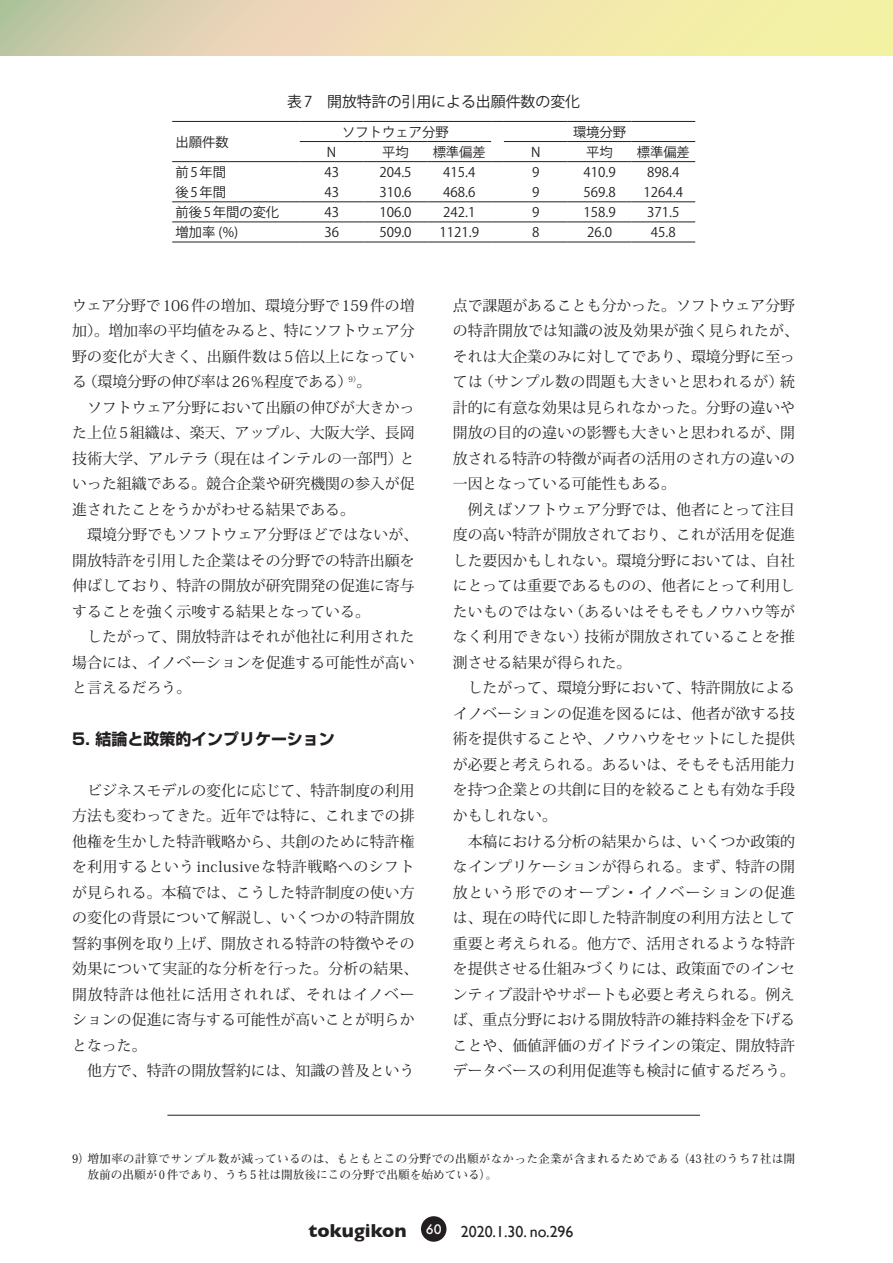
<style>
.page{position:relative;width:893px;height:1263px;background:#fff}
.page>*{position:absolute;margin:0;border:0;box-sizing:border-box;transform-origin:0 0}
.t1{font:15.9px "Gill Sans";color:#231f20}
.t2{font:700 15.9px "Shin Go Pro";color:#231f20}
.t3{font:14.85px/25.5px "Koz Min Pro";color:#231f20}
.t4{font:14.85px "Koz Go Pro";color:#231f20}
.t5{font:13.35px "Koz Go Pro";color:#231f20}
.t6{font:700 11.7px/15.9px "Futo Min A101 Pro";letter-spacing:.015em;color:#231f20}
.s1{font-weight:700;font-size:19.2px}
</style>
<div class="page">
<div style="left:421px;top:1216px;width:25px;height:26px;background:#231f20;border-radius:50%"></div>
<svg style="left:0;top:0;width:892px;height:55px;background:#e8deae"></svg>
<hr style="left:167px;top:1115px;width:533px;height:1px;background:#231f20">
<hr style="left:172px;top:121px;width:128px;height:1px;background:#231f20">
<hr style="left:300px;top:121px;width:64px;height:1px;background:#231f20">
<hr style="left:364px;top:121px;width:63px;height:1px;background:#231f20">
<hr style="left:427px;top:121px;width:64px;height:1px;background:#231f20">
<svg style="left:491px;top:121px;width:13px;height:1px"></svg>
<hr style="left:504px;top:121px;width:64px;height:1px;background:#231f20">
<hr style="left:568px;top:121px;width:63px;height:1px;background:#231f20">
<hr style="left:631px;top:121px;width:64px;height:1px;background:#231f20">
<hr style="left:300px;top:141px;width:64px;height:1px;background:#231f20">
<hr style="left:364px;top:141px;width:63px;height:1px;background:#231f20">
<hr style="left:427px;top:141px;width:64px;height:1px;background:#231f20">
<hr style="left:504px;top:141px;width:64px;height:1px;background:#231f20">
<hr style="left:568px;top:141px;width:63px;height:1px;background:#231f20">
<hr style="left:631px;top:141px;width:64px;height:1px;background:#231f20">
<hr style="left:172px;top:161px;width:128px;height:1px;background:#231f20">
<hr style="left:300px;top:161px;width:64px;height:1px;background:#231f20">
<hr style="left:364px;top:161px;width:63px;height:1px;background:#231f20">
<hr style="left:427px;top:161px;width:64px;height:1px;background:#231f20">
<svg style="left:491px;top:161px;width:13px;height:1px"></svg>
<hr style="left:504px;top:161px;width:64px;height:1px;background:#231f20">
<hr style="left:568px;top:161px;width:63px;height:1px;background:#231f20">
<hr style="left:631px;top:161px;width:64px;height:1px;background:#231f20">
<hr style="left:172px;top:202px;width:128px;height:1px;background:#231f20">
<hr style="left:300px;top:202px;width:64px;height:1px;background:#231f20">
<hr style="left:364px;top:202px;width:63px;height:1px;background:#231f20">
<hr style="left:427px;top:202px;width:64px;height:1px;background:#231f20">
<svg style="left:491px;top:202px;width:13px;height:1px"></svg>
<hr style="left:504px;top:202px;width:64px;height:1px;background:#231f20">
<hr style="left:568px;top:202px;width:63px;height:1px;background:#231f20">
<hr style="left:631px;top:202px;width:64px;height:1px;background:#231f20">
<hr style="left:172px;top:222px;width:128px;height:1px;background:#231f20">
<hr style="left:300px;top:222px;width:64px;height:1px;background:#231f20">
<hr style="left:364px;top:222px;width:63px;height:1px;background:#231f20">
<hr style="left:427px;top:222px;width:64px;height:1px;background:#231f20">
<svg style="left:491px;top:222px;width:13px;height:1px"></svg>
<hr style="left:504px;top:222px;width:64px;height:1px;background:#231f20">
<hr style="left:568px;top:222px;width:63px;height:1px;background:#231f20">
<hr style="left:631px;top:222px;width:64px;height:1px;background:#231f20">
<hr style="left:172px;top:242px;width:128px;height:1px;background:#231f20">
<hr style="left:300px;top:242px;width:64px;height:1px;background:#231f20">
<hr style="left:364px;top:242px;width:63px;height:1px;background:#231f20">
<hr style="left:427px;top:242px;width:64px;height:1px;background:#231f20">
<svg style="left:491px;top:242px;width:13px;height:1px"></svg>
<hr style="left:504px;top:242px;width:64px;height:1px;background:#231f20">
<hr style="left:568px;top:242px;width:63px;height:1px;background:#231f20">
<hr style="left:631px;top:242px;width:64px;height:1px;background:#231f20">
<p class="t5" style="left:176px;top:133px;width:55px">出願件数</p>
<p class="t4" style="left:287px;top:92px;width:294px">表 7　開放特許の引用による出願件数の変化</p>
<p class="t5" style="left:342px;top:123px;width:108px">ソフトウェア分野</p>
<p class="t5" style="left:573px;top:123px;width:55px">環境分野</p>
<p class="t5" style="left:327px;top:143px;width:11px">N</p>
<p class="t5" style="left:382px;top:143px;width:28px">平均</p>
<p class="t5" style="left:433px;top:143px;width:55px">標準偏差</p>
<p class="t5" style="left:531px;top:143px;width:11px">N</p>
<p class="t5" style="left:586px;top:143px;width:28px">平均</p>
<p class="t5" style="left:637px;top:143px;width:55px">標準偏差</p>
<p class="t5" style="left:176px;top:163px;width:52px">前5年間</p>
<p class="t5" style="left:324px;top:163px;width:16px">43</p>
<p class="t5" style="left:379px;top:163px;width:34px">204.5</p>
<p class="t5" style="left:443px;top:163px;width:34px">415.4</p>
<p class="t5" style="left:532px;top:163px;width:9px">9</p>
<p class="t5" style="left:583px;top:163px;width:34px">410.9</p>
<p class="t5" style="left:647px;top:163px;width:34px">898.4</p>
<p class="t5" style="left:176px;top:183px;width:52px">後5年間</p>
<p class="t5" style="left:324px;top:183px;width:16px">43</p>
<p class="t5" style="left:379px;top:183px;width:34px">310.6</p>
<p class="t5" style="left:443px;top:183px;width:34px">468.6</p>
<p class="t5" style="left:532px;top:183px;width:9px">9</p>
<p class="t5" style="left:583px;top:183px;width:34px">569.8</p>
<p class="t5" style="left:644px;top:183px;width:41px">1264.4</p>
<p class="t5" style="left:176px;top:203px;width:105px">前後 5 年間の変化</p>
<p class="t5" style="left:324px;top:203px;width:16px">43</p>
<p class="t5" style="left:379px;top:203px;width:34px">106.0</p>
<p class="t5" style="left:443px;top:203px;width:34px">242.1</p>
<p class="t5" style="left:532px;top:203px;width:9px">9</p>
<p class="t5" style="left:583px;top:203px;width:34px">158.9</p>
<p class="t5" style="left:647px;top:203px;width:34px">371.5</p>
<p class="t5" style="left:176px;top:223px;width:64px">増加率 (%)</p>
<p class="t5" style="left:324px;top:223px;width:16px">36</p>
<p class="t5" style="left:379px;top:223px;width:34px">509.0</p>
<p class="t5" style="left:439px;top:223px;width:41px">1121.9</p>
<p class="t5" style="left:532px;top:223px;width:9px">8</p>
<p class="t5" style="left:587px;top:223px;width:26px">26.0</p>
<p class="t5" style="left:651px;top:223px;width:26px">45.8</p>
<p class="t3" style="left:72px;top:292px;width:348px">ウェア分野で106件の増加、環境分野で159件の増加）。増加率の平均値をみると、特にソフトウェア分野の変化が大きく、出願件数は5倍以上になっている（環境分野の伸び率は26％程度である）<sup>9）</sup>。<br>　ソフトウェア分野において出願の伸びが大きかった上位5組織は、楽天、アップル、大阪大学、長岡技術大学、アルテラ（現在はインテルの一部門）といった組織である。競合企業や研究機関の参入が促進されたことをうかがわせる結果である。<br>　環境分野でもソフトウェア分野ほどではないが、開放特許を引用した企業はその分野での特許出願を伸ばしており、特許の開放が研究開発の促進に寄与することを強く示唆する結果となっている。<br>　したがって、開放特許はそれが他社に利用された場合には、イノベーションを促進する可能性が高いと言えるだろう。</p>
<p class="t2" style="left:72px;top:727px;width:264px">5. 結論と政策的インプリケーション</p>
<p class="t3" style="left:72px;top:777px;width:348px">　ビジネスモデルの変化に応じて、特許制度の利用方法も変わってきた。近年では特に、これまでの排他権を生かした特許戦略から、共創のために特許権を利用するというinclusiveな特許戦略へのシフトが見られる。本稿では、こうした特許制度の使い方の変化の背景について解説し、いくつかの特許開放誓約事例を取り上げ、開放される特許の特徴やその効果について実証的な分析を行った。分析の結果、開放特許は他社に活用されれば、それはイノベーションの促進に寄与する可能性が高いことが明らかとなった。<br>　他方で、特許の開放誓約には、知識の普及という</p>
<p class="t3" style="left:453px;top:292px;width:348px">点で課題があることも分かった。ソフトウェア分野の特許開放では知識の波及効果が強く見られたが、それは大企業のみに対してであり、環境分野に至っては（サンプル数の問題も大きいと思われるが）統計的に有意な効果は見られなかった。分野の違いや開放の目的の違いの影響も大きいと思われるが、開放される特許の特徴が両者の活用のされ方の違いの一因となっている可能性もある。<br>　例えばソフトウェア分野では、他者にとって注目度の高い特許が開放されており、これが活用を促進した要因かもしれない。環境分野においては、自社にとっては重要であるものの、他者にとって利用したいものではない（あるいはそもそもノウハウ等がなく利用できない）技術が開放されていることを推測させる結果が得られた。<br>　したがって、環境分野において、特許開放によるイノベーションの促進を図るには、他者が欲する技術を提供することや、ノウハウをセットにした提供が必要と考えられる。あるいは、そもそも活用能力を持つ企業との共創に目的を絞ることも有効な手段かもしれない。<br>　本稿における分析の結果からは、いくつか政策的なインプリケーションが得られる。まず、特許の開放という形でのオープン・イノベーションの促進は、現在の時代に即した特許制度の利用方法として重要と考えられる。他方で、活用されるような特許を提供させる仕組みづくりには、政策面でのインセンティブ設計やサポートも必要と考えられる。例えば、重点分野における開放特許の維持料金を下げることや、価値評価のガイドラインの策定、開放特許データベースの利用促進等も検討に値するだろう。</p>
<p class="t6" style="left:87px;top:1149px;width:709px;text-indent:-15px">9）増加率の計算でサンプル数が減っているのは、もともとこの分野での出願がなかった企業が含まれるためである（43社のうち7社は開放前の出願が0件であり、うち5社は開放後にこの分野で出願を始めている）。</p>
<p class="t1" style="left:309px;top:1222px;width:266px"><span class="s1">tokugikon</span> <sup>60</sup> 2020.1.30. no.296</p>
</div>
